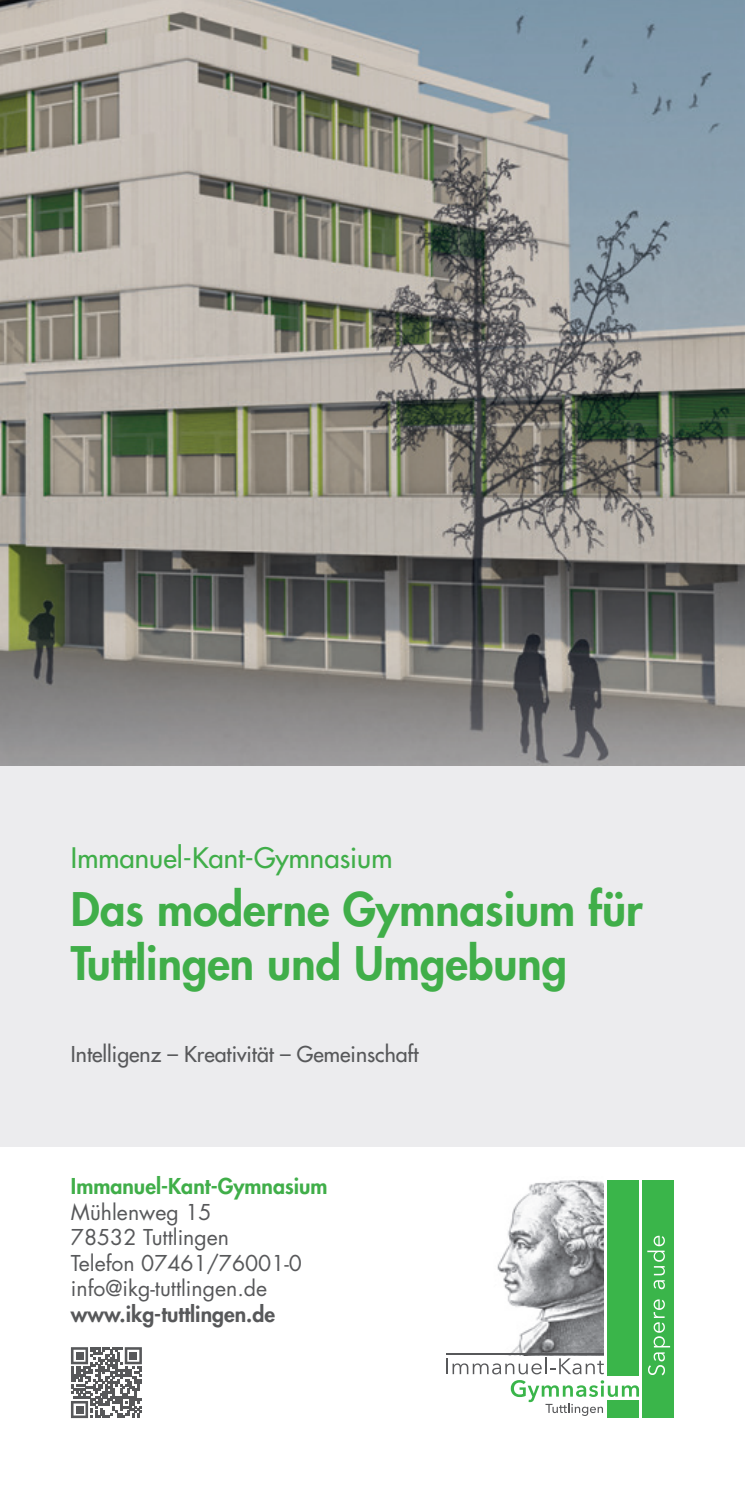
<style>
.page{position:relative;width:745px;height:1489px;background:#fff}
.page>*{position:absolute;margin:0;border:0;box-sizing:border-box;transform-origin:0 0}
.t1{font:800 45px/54px "Futura Std";color:#40ae49}
.t2{font:500 27.5px "Futura Std";color:#40ae49}
.t3{font:21.25px/25.5px "Futura Std";color:#57585a}
.t4{font:500 21.25px "Futura Std";color:#57585a}
.t5{font:800 21.25px "Futura Std";color:#40ae49}
.t6{font:800 21.25px "Futura Std";color:#57585a}
</style>
<div class="page">
<div style="left:0;top:765px;width:744px;height:381px;background:#ececee"></div>
<img style="left:497px;top:1180px;width:106px;height:173px">
<svg style="left:446px;top:1357px;width:192px;height:58px"></svg>
<div style="left:607px;top:1400px;width:31px;height:17px;background:#3ab54a"></div>
<div style="left:642px;top:1180px;width:31px;height:237px;background:#3ab54a"></div>
<svg style="left:648px;top:1299px;width:21px;height:76px"></svg>
<svg style="left:647px;top:1235px;width:17px;height:54px"></svg>
<hr style="left:446px;top:1353px;width:157px;height:1px;background:#57585a">
<div style="left:607px;top:1180px;width:31px;height:195px;background:#3ab54a"></div>
<img style="left:0;top:0;width:744px;height:765px">
<svg style="left:71px;top:1347px;width:71px;height:70px"></svg>
<div style="left:76px;top:1351px;width:7px;height:8px;background:#57585a"></div>
<div style="left:130px;top:1351px;width:7px;height:8px;background:#57585a"></div>
<div style="left:76px;top:1405px;width:7px;height:7px;background:#57585a"></div>
<p class="t2" style="left:71px;top:840px;width:323px">Immanuel-Kant-Gymnasium</p>
<h1 class="t1" style="left:71px;top:882px;width:573px">Das moderne Gymnasium für<br>Tuttlingen und Umgebung</h1>
<p class="t4" style="left:71px;top:1041px;width:349px">Intelligenz – Kreativität – Gemeinschaft</p>
<p class="t5" style="left:71px;top:1172px;width:258px">Immanuel-Kant-Gymnasium</p>
<p class="t3" style="left:71px;top:1199px;width:232px">Mühlenweg 15<br>78532 Tuttlingen<br>Telefon 07461/76001-0 info@ikg-tuttlingen.de</p>
<p class="t6" style="left:71px;top:1300px;width:205px">www.ikg-tuttlingen.de</p>
</div>
